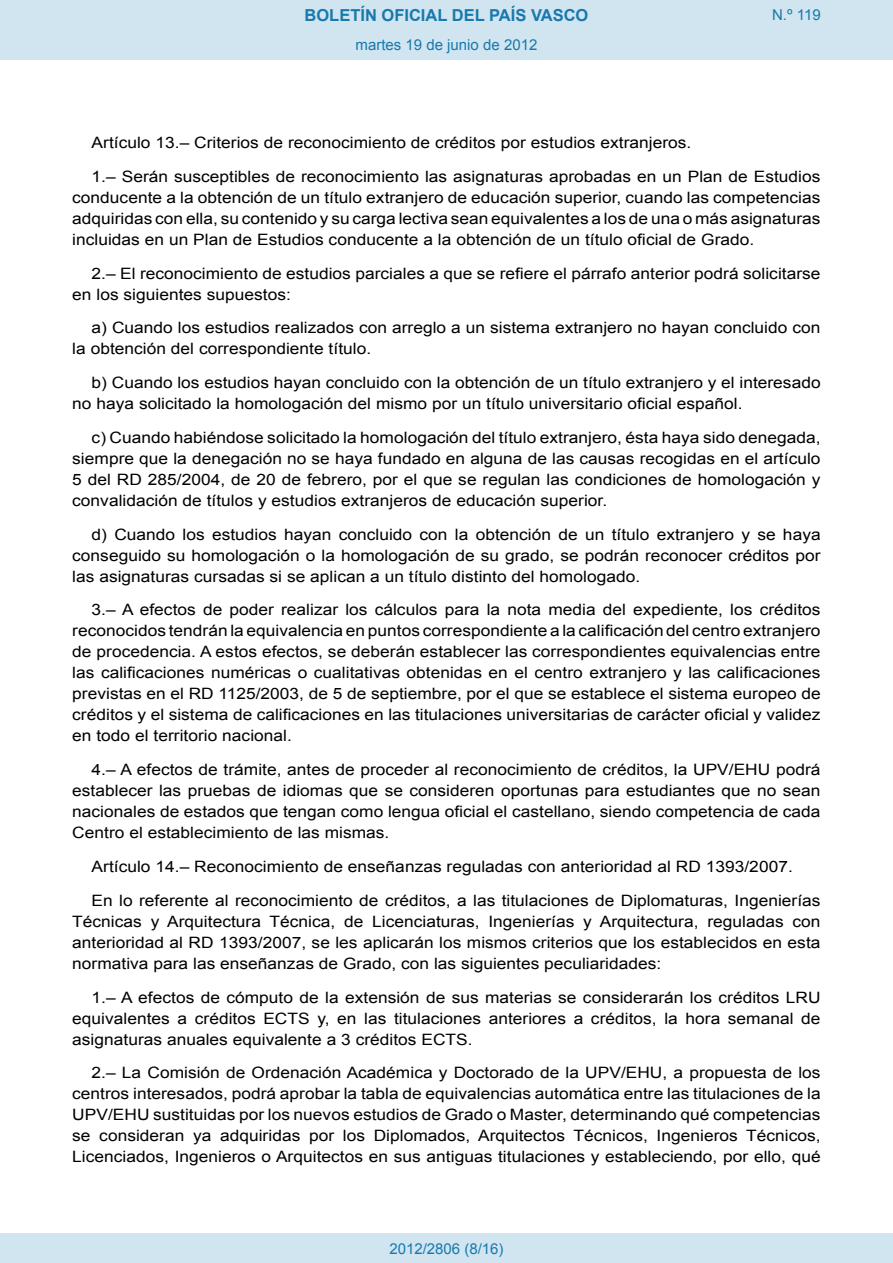
<style>
.page{position:relative;width:893px;height:1263px;background:#fff}
.page>*{position:absolute;margin:0;border:0;box-sizing:border-box;transform-origin:0 0}
.t1{font:700 16.5px "Arial";color:#1879ad}
.BOPVDetalle{font:15.6px/21px "Arial";color:#000;text-align:justify;scale:1.11 1}
.Paginacion_Centro{font:15px "Arial";color:#1879ad}
</style>
<div class="page">
<div style="left:0;top:0;width:893px;height:60px;background:#d0e5f0"></div>
<div style="left:0;top:1233px;width:893px;height:30px;background:#d0e5f0"></div>
<p class="t1" style="left:305px;top:4px;width:285px">BOLETÍN OFICIAL DEL PAÍS VASCO</p>
<p class="Paginacion_Centro" style="left:356px;top:35px;width:183px">martes 19 de junio de 2012</p>
<p class="Paginacion_Centro" style="left:772px;top:5px;width:50px">N.º 119</p>
<p class="BOPVDetalle" style="left:92px;top:132px;width:542px">Artículo 13.– Criterios de reconocimiento de créditos por estudios extranjeros.</p>
<p class="BOPVDetalle" style="left:72px;top:166px;width:676px;text-indent:19px">1.– Serán susceptibles de reconocimiento las asignaturas aprobadas en un Plan de Estudios conducente a la obtención de un título extranjero de educación superior, cuando las competencias adquiridas con ella, su contenido y su carga lectiva sean equivalentes a los de una o más asignaturas incluidas en un Plan de Estudios conducente a la obtención de un título oficial de Grado.</p>
<p class="BOPVDetalle" style="left:72px;top:263px;width:676px;text-indent:19px">2.– El reconocimiento de estudios parciales a que se refiere el párrafo anterior podrá solicitarse en los siguientes supuestos:</p>
<p class="BOPVDetalle" style="left:72px;top:318px;width:675px;text-indent:19px">a) Cuando los estudios realizados con arreglo a un sistema extranjero no hayan concluido con la obtención del correspondiente título.</p>
<p class="BOPVDetalle" style="left:72px;top:372px;width:676px;text-indent:19px">b) Cuando los estudios hayan concluido con la obtención de un título extranjero y el interesado no haya solicitado la homologación del mismo por un título universitario oficial español.</p>
<p class="BOPVDetalle" style="left:72px;top:427px;width:676px;text-indent:19px">c) Cuando habiéndose solicitado la homologación del título extranjero, ésta haya sido denegada, siempre que la denegación no se haya fundado en alguna de las causas recogidas en el artículo 5 del RD 285/2004, de 20 de febrero, por el que se regulan las condiciones de homologación y convalidación de títulos y estudios extranjeros de educación superior.</p>
<p class="BOPVDetalle" style="left:72px;top:524px;width:676px;text-indent:19px">d) Cuando los estudios hayan concluido con la obtención de un título extranjero y se haya conseguido su homologación o la homologación de su grado, se podrán reconocer créditos por las asignaturas cursadas si se aplican a un título distinto del homologado.</p>
<p class="BOPVDetalle" style="left:72px;top:600px;width:676px;text-indent:19px">3.– A efectos de poder realizar los cálculos para la nota media del expediente, los créditos reconocidos tendrán la equivalencia en puntos correspondiente a la calificación del centro extranjero de procedencia. A estos efectos, se deberán establecer las correspondientes equivalencias entre las calificaciones numéricas o cualitativas obtenidas en el centro extranjero y las calificaciones previstas en el RD 1125/2003, de 5 de septiembre, por el que se establece el sistema europeo de créditos y el sistema de calificaciones en las titulaciones universitarias de carácter oficial y validez en todo el territorio nacional.</p>
<p class="BOPVDetalle" style="left:72px;top:759px;width:676px;text-indent:19px">4.– A efectos de trámite, antes de proceder al reconocimiento de créditos, la UPV/EHU podrá establecer las pruebas de idiomas que se consideren oportunas para estudiantes que no sean nacionales de estados que tengan como lengua oficial el castellano, siendo competencia de cada Centro el establecimiento de las mismas.</p>
<p class="BOPVDetalle" style="left:92px;top:856px;width:633px">Artículo 14.– Reconocimiento de enseñanzas reguladas con anterioridad al RD 1393/2007.</p>
<p class="BOPVDetalle" style="left:72px;top:890px;width:676px;text-indent:19px">En lo referente al reconocimiento de créditos, a las titulaciones de Diplomaturas, Ingenierías Técnicas y Arquitectura Técnica, de Licenciaturas, Ingenierías y Arquitectura, reguladas con anterioridad al RD 1393/2007, se les aplicarán los mismos criterios que los establecidos en esta normativa para las enseñanzas de Grado, con las siguientes peculiaridades:</p>
<p class="BOPVDetalle" style="left:72px;top:987px;width:676px;text-indent:19px">1.– A efectos de cómputo de la extensión de sus materias se considerarán los créditos LRU equivalentes a créditos ECTS y, en las titulaciones anteriores a créditos, la hora semanal de asignaturas anuales equivalente a 3 créditos ECTS.</p>
<p class="BOPVDetalle" style="left:72px;top:1062px;width:676px;text-indent:19px">2.– La Comisión de Ordenación Académica y Doctorado de la UPV/EHU, a propuesta de los centros interesados, podrá aprobar la tabla de equivalencias automática entre las titulaciones de la UPV/EHU sustituidas por los nuevos estudios de Grado o Master, determinando qué competencias se consideran ya adquiridas por los Diplomados, Arquitectos Técnicos, Ingenieros Técnicos, Licenciados, Ingenieros o Arquitectos en sus antiguas titulaciones y estableciendo, por ello, qué</p>
<p class="Paginacion_Centro" style="left:389px;top:1238px;width:116px">2012/2806 (8/16)</p>
</div>
